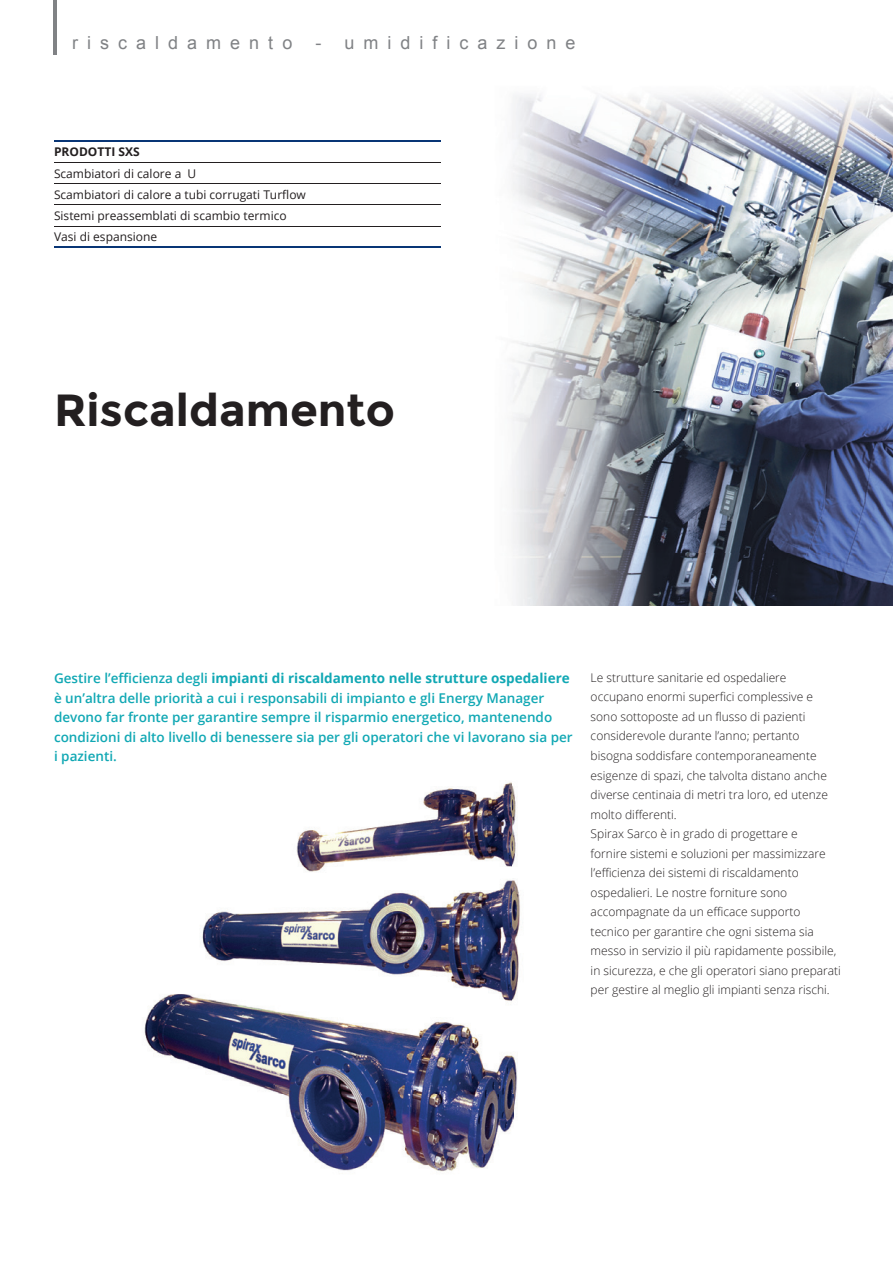
<style>
.page{position:relative;width:893px;height:1263px;background:#fff}
.page>*{position:absolute;margin:0;border:0;box-sizing:border-box;transform-origin:0 0}
.t1{font:700 45px "Montserrat";color:#231f20}
.t2{font:18px "Arial";letter-spacing:.5em;color:#808285}
.t3{font:600 13.5px/19.5px "Open Sans";color:#11a8b4}
.t4{font:300 12px/19.5px "Open Sans";color:#231f20}
.t5{font:12px/21.3px "Open Sans";color:#231f20}
.t6{font:700 12px "Open Sans";color:#231f20}
.s1{font-weight:700}
</style>
<div class="page">
<img style="left:511px;top:94px;width:382px;height:511px">
<img style="left:144px;top:782px;width:376px;height:390px">
<hr style="left:53px;top:0;width:3px;height:54px;background:#808285">
<hr style="left:54px;top:162px;width:387px;height:1px;background:#231f20">
<hr style="left:54px;top:183px;width:387px;height:1px;background:#231f20">
<hr style="left:54px;top:140px;width:387px;height:2px;background:#083575">
<hr style="left:54px;top:205px;width:387px;height:1px;background:#231f20">
<hr style="left:54px;top:226px;width:387px;height:1px;background:#231f20">
<hr style="left:54px;top:247px;width:387px;height:1px;background:#083575">
<h2 class="t2" style="left:72px;top:31px;width:222px">riscaldamento</h2>
<h2 class="t2" style="left:315px;top:31px;width:262px">- umidificazione</h2>
<p class="t6" style="left:54px;top:143px;width:87px">PRODOTTI SXS</p>
<p class="t5" style="left:54px;top:162px;width:253px">Scambiatori di calore a U<br>Scambiatori di calore a tubi corrugati Turflow Sistemi preassemblati di scambio termico Vasi di espansione</p>
<h1 class="t1" style="left:54px;top:383px;width:342px">Riscaldamento</h1>
<p class="t3" style="left:54px;top:668px;width:520px">Gestire l’efficienza degli <span class="s1">impianti di riscaldamento nelle strutture ospedaliere </span>è un’altra delle priorità a cui i responsabili di impianto e gli Energy Manager devono far fronte per garantire sempre il risparmio energetico, mantenendo condizioni di alto livello di benessere sia per gli operatori che vi lavorano sia per i pazienti.</p>
<p class="t4" style="left:591px;top:667px;width:252px">Le strutture sanitarie ed ospedaliere occupano enormi superfici complessive e sono sottoposte ad un flusso di pazienti considerevole durante l’anno; pertanto bisogna soddisfare contemporaneamente esigenze di spazi, che talvolta distano anche diverse centinaia di metri tra loro, ed utenze molto differenti.<br>Spirax Sarco è in grado di progettare e<br>fornire sistemi e soluzioni per massimizzare l’efficienza dei sistemi di riscaldamento ospedalieri. Le nostre forniture sono accompagnate da un efficace supporto tecnico per garantire che ogni sistema sia messo in servizio il più rapidamente possibile, in sicurezza, e che gli operatori siano preparati per gestire al meglio gli impianti senza rischi.</p>
</div>
